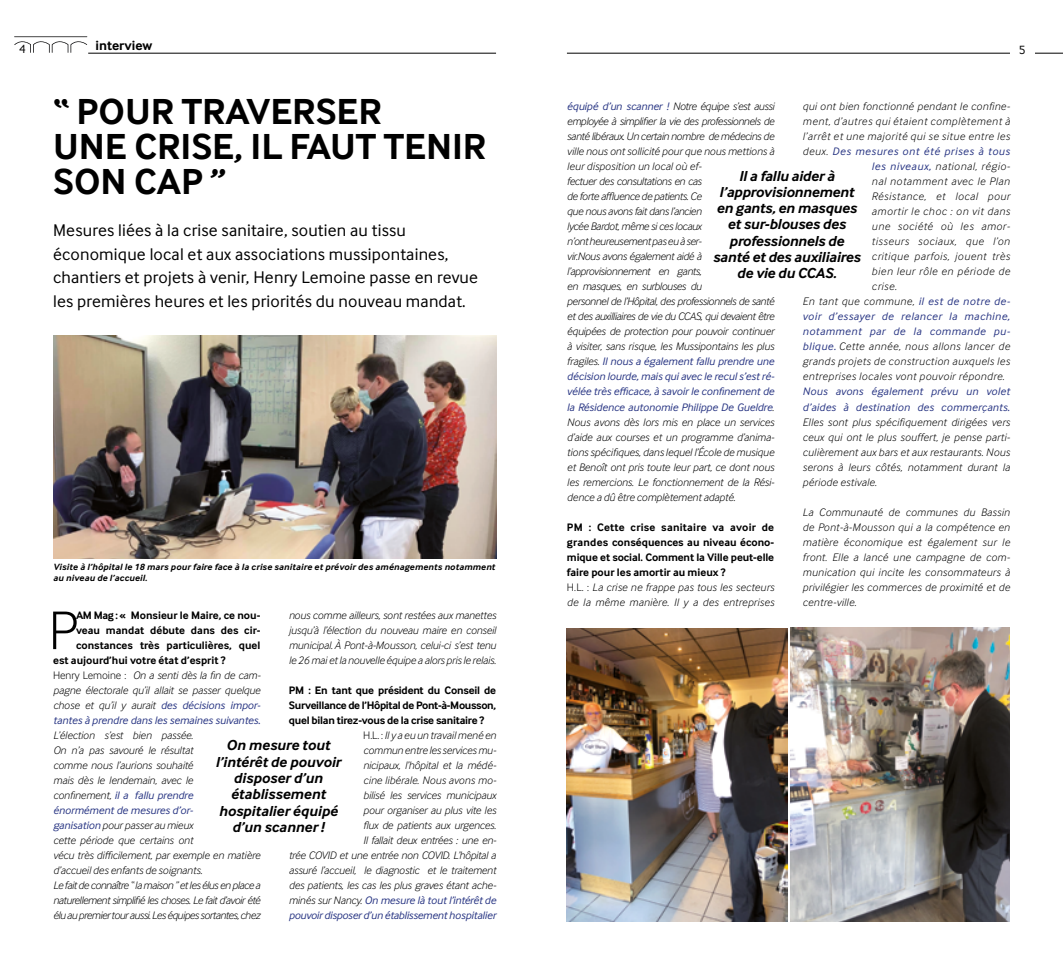
<style>
.page{position:relative;width:1063px;height:975px;background:#fff}
.page>*{position:absolute;margin:0;border:0;box-sizing:border-box;transform-origin:0 0}
.TEXTE_lettrine{font:300 56.25px "Inter Face";color:#000}
.TITRE{font:700 37.5px/35px "Inter Face";color:#000}
.CHAPO{font:17.5px/23.8px "Inter Face";letter-spacing:.01em;color:#000}
.ENCADRE_texte_ital{font:italic 700 15px/16.2px "Inter Face";letter-spacing:-.01em;color:#000;text-align:center}
.t1{font:700 13.75px "Inter Face";color:#000}
.t2{font:12.5px "Inter Face";color:#000}
.TEXTE{font:italic 300 11.25px/15px "Inter Face";letter-spacing:-.005em;color:#000;text-align:justify}
.TEXTE-2{font:italic 300 11.25px/15px "Inter Face";letter-spacing:-.03em;color:#000}
.TEXTE-3{font:italic 300 11.25px "Inter Face";letter-spacing:.05em;color:#000}
.TEXTE_bold{font:700 11.25px/15px "Inter Face";letter-spacing:-.02em;color:#000;text-align:justify}
.TEXTE_lettrine-2{font:700 11.25px "Inter Face";color:#000}
.TEXTE-4{font:italic 300 11.25px/15px "Inter Face";letter-spacing:.02em;color:#000}
.TEXTE-5{font:italic 300 11.25px "Inter Face";letter-spacing:.03em;color:#000}
.TEXTE-6{font:italic 11.25px "Inter Face";letter-spacing:.05em;color:#283583}
.LEGENDE{font:italic 700 9.38px/11.2px "Inter Face";letter-spacing:.02em;color:#000}
.s1{font-style:normal}
.s2{font-weight:400;color:#283583}
.s3{font-weight:300;color:#000}
</style>
<div class="page">
<hr style="left:567px;top:53px;width:496px;height:1px;background:#000">
<div style="left:1010px;top:43px;width:25px;height:15px;background:#fff"></div>
<hr style="left:88px;top:53px;width:408px;height:1px;background:#000">
<svg style="left:14px;top:36px;width:73px;height:17px"></svg>
<img style="left:53px;top:335px;width:443px;height:223px">
<img style="left:567px;top:628px;width:221px;height:293px">
<img style="left:790px;top:628px;width:220px;height:293px">
<p class="t1" style="left:95px;top:37px;width:59px">interview</p>
<p class="t2" style="left:19px;top:42px;width:8px">4</p>
<p class="t2" style="left:1019px;top:42px;width:8px">5</p>
<p class="TITRE" style="left:53px;top:94px;width:435px">“ POUR TRAVERSER<br>UNE CRISE, IL FAUT TENIR<br>SON CAP ”</p>
<p class="CHAPO" style="left:53px;top:218px;width:426px">Mesures liées à la crise sanitaire, soutien au tissu économique local et aux associations mussipontaines, chantiers et projets à venir, Henry Lemoine passe en revue les premières heures et les priorités du nouveau mandat.</p>
<p class="LEGENDE" style="left:53px;top:561px;width:443px">Visite à l’hôpital le 18 mars pour faire face à la crise sanitaire et prévoir des aménagements notamment au niveau de l’accueil.</p>
<p class="TEXTE" style="left:289px;top:607px;width:209px">nous comme ailleurs, sont restées aux manettes jusqu’à l’élection du nouveau maire en conseil municipal. À Pont-à-Mousson, celui-ci s’est tenu le 26 mai et la nouvelle équipe a alors pris le relais.</p>
<p class="TEXTE_bold" style="left:289px;top:682px;width:209px">PM : En tant que président du Conseil de Surveillance de l’Hôpital de Pont-à-Mousson, quel bilan tirez-vous de la crise sanitaire ?</p>
<p class="TEXTE" style="left:289px;top:727px;width:209px;text-align:right"><span class="s1">H.L. :</span> Il y a eu un travail mené en<br>commun entre les services mu-<br>nicipaux, l’hôpital et la médé-<br>cine libérale. Nous avons mo-<br>bilisé les services municipaux<br>pour organiser au plus vite les<br>flux de patients aux urgences.<br>Il fallait deux entrées : une en-<br>trée COVID et une entrée non COVID. L’hôpital a assuré l’accueil, le diagnostic et le traitement des patients, les cas les plus graves étant ache&shy;minés sur Nancy. <span class="s2">On mesure là tout l’intérêt de pouvoir disposer d’un établissement hospitalier</span></p>
<p class="TEXTE_lettrine" style="left:49px;top:598px;width:31px">P</p>
<p class="TEXTE_lettrine-2" style="left:76px;top:608px;width:186px">AM Mag : « Monsieur le Maire, ce nou-</p>
<p class="TEXTE_lettrine-2" style="left:76px;top:623px;width:186px">veau mandat débute dans des cir-</p>
<p class="TEXTE_lettrine-2" style="left:76px;top:638px;width:186px">constances très particulières, quel</p>
<p class="TEXTE_lettrine-2" style="left:53px;top:653px;width:174px">est aujourd’hui votre état d’esprit ?</p>
<p class="TEXTE" style="left:53px;top:667px;width:209px;text-align:left"><span class="s1">Henry Lemoine :</span> On a senti dès la fin de cam&shy;pagne électorale qu’il allait se passer quelque chose et qu’il y aurait <span class="s2">des décisions impor&shy;tantes à prendre dans les semaines suivantes.<br></span>L’élection s’est bien passée.<br>On n’a pas savouré le résultat<br>comme nous l’aurions souhaité<br>mais dès le lendemain, avec le<br>confinement, <span class="s2">il a fallu prendre<br>énormément de mesures d’or-<br>ganisation</span> pour passer au mieux<br>cette période que certains ont<br>vécu très difficilement, par exemple en matière d’accueil des enfants de soignants.</p>
<p class="TEXTE" style="left:53px;top:877px;width:209px">Le fait de connaître “ la maison ” et les élus en place a naturellement simplifié les choses. Le fait d’avoir été élu au premier tour aussi.Les équipes sortantes, chez</p>
<p class="ENCADRE_texte_ital" style="left:215px;top:737px;width:127px">On mesure tout l’intérêt de pouvoir disposer d’un établissement hospitalier équipé d’un scanner !</p>
<p class="TEXTE-2" style="left:567px;top:99px;width:209px"><span class="s2">équipé d’un scanner !</span> Notre équipe s’est aussi employée à simplifier la vie des professionnels de santé libéraux. Un certain nombre de médecins de ville nous ont sollicité pour que nous mettions à leur disposition un local où ef-<br>fectuer des consultations en cas<br>de forte affluence de patients. Ce<br>que nous avons fait dans l’ancien<br>lycée Bardot, même si ces locaux<br>n’ont heureusement pas eu à ser-<br>vir.Nous avons également aidé à l’approvisionnement en gants,<br>en masques, en surblouses du<br>personnel de l’Hôpital, des professionnels de santé et des auxilliaires de vie du CCAS, qui devaient être équipées de protection pour pouvoir continuer à visiter, sans risque, les Mussipontains les plus fragiles. <span class="s2">Il nous a également fallu prendre une décision lourde, mais qui avec le recul s’est ré&shy;vélée très efficace, à savoir le confinement de la Résidence autonomie Philippe De Gueldre</span>.<br>Nous avons dès lors mis en place un services d’aide aux courses et un programme d’anima&shy;tions spécifiques, dans lequel l’École de musique et Benoît ont pris toute leur part, ce dont nous les remercions. Le fonctionnement de la Rési&shy;dence a dû être complètement adapté.</p>
<p class="TEXTE_bold" style="left:567px;top:519px;width:209px">PM : Cette crise sanitaire va avoir de grandes conséquences au niveau écono&shy;mique et social. Comment la Ville peut-elle faire pour les amortir au mieux ?</p>
<p class="TEXTE-4" style="left:567px;top:579px;width:209px"><span class="s1">H.L. :</span> La crise ne frappe pas tous les secteurs de la même manière. Il y a des entreprises</p>
<p class="TEXTE-5" style="left:803px;top:100px;width:209px">qui ont bien fonctionné pendant le confine-</p>
<p class="TEXTE-3" style="left:803px;top:115px;width:209px">ment, d’autres qui étaient complètement à</p>
<p class="TEXTE-3" style="left:803px;top:130px;width:209px">l’arrêt et une majorité qui se situe entre les</p>
<p class="TEXTE-6" style="left:803px;top:145px;width:209px"><span class="s3">deux.</span> Des mesures ont été prises à tous</p>
<p class="TEXTE-3" style="left:872px;top:160px;width:140px"><span class="s2">les niveaux,</span> national, régio-</p>
<p class="TEXTE-3" style="left:872px;top:175px;width:140px">nal notamment avec le Plan</p>
<p class="TEXTE-3" style="left:872px;top:190px;width:140px">Résistance, et local pour</p>
<p class="TEXTE-3" style="left:872px;top:205px;width:140px">amortir le choc : on vit dans</p>
<p class="TEXTE-3" style="left:872px;top:220px;width:140px">une société où les amor-</p>
<p class="TEXTE-3" style="left:872px;top:235px;width:140px">tisseurs sociaux, que l’on</p>
<p class="TEXTE-3" style="left:872px;top:250px;width:140px">critique parfois, jouent très</p>
<p class="TEXTE-3" style="left:872px;top:265px;width:140px">bien leur rôle en période de</p>
<p class="TEXTE" style="left:872px;top:279px;width:27px">crise.</p>
<p class="TEXTE" style="left:803px;top:294px;width:209px">En tant que commune, <span class="s2">il est de notre de&shy;voir d’essayer de relancer la machine, notamment par de la commande pu&shy;blique.</span> Cette année, nous allons lancer de grands projets de construction auxquels les entreprises locales vont pouvoir répondre.</p>
<p class="TEXTE" style="left:803px;top:384px;width:209px"><span class="s2">Nous avons également prévu un volet d’aides à destination des commerçants.<br></span>Elles sont plus spécifiquement dirigées vers ceux qui ont le plus souffert, je pense parti&shy;culièrement aux bars et aux restaurants. Nous serons à leurs côtés, notamment durant la période estivale.</p>
<p class="TEXTE" style="left:803px;top:504px;width:209px">La Communauté de communes du Bassin de Pont-à-Mousson qui a la compétence en matière économique est également sur le front. Elle a lancé une campagne de com&shy;munication qui incite les consommateurs à privilégier les commerces de proximité et de centre-ville.</p>
<p class="ENCADRE_texte_ital" style="left:713px;top:167px;width:149px">Il a fallu aider à l’approvisionnement en gants, en masques et sur-blouses des professionnels de santé et des auxiliaires de vie du CCAS.</p>
</div>
